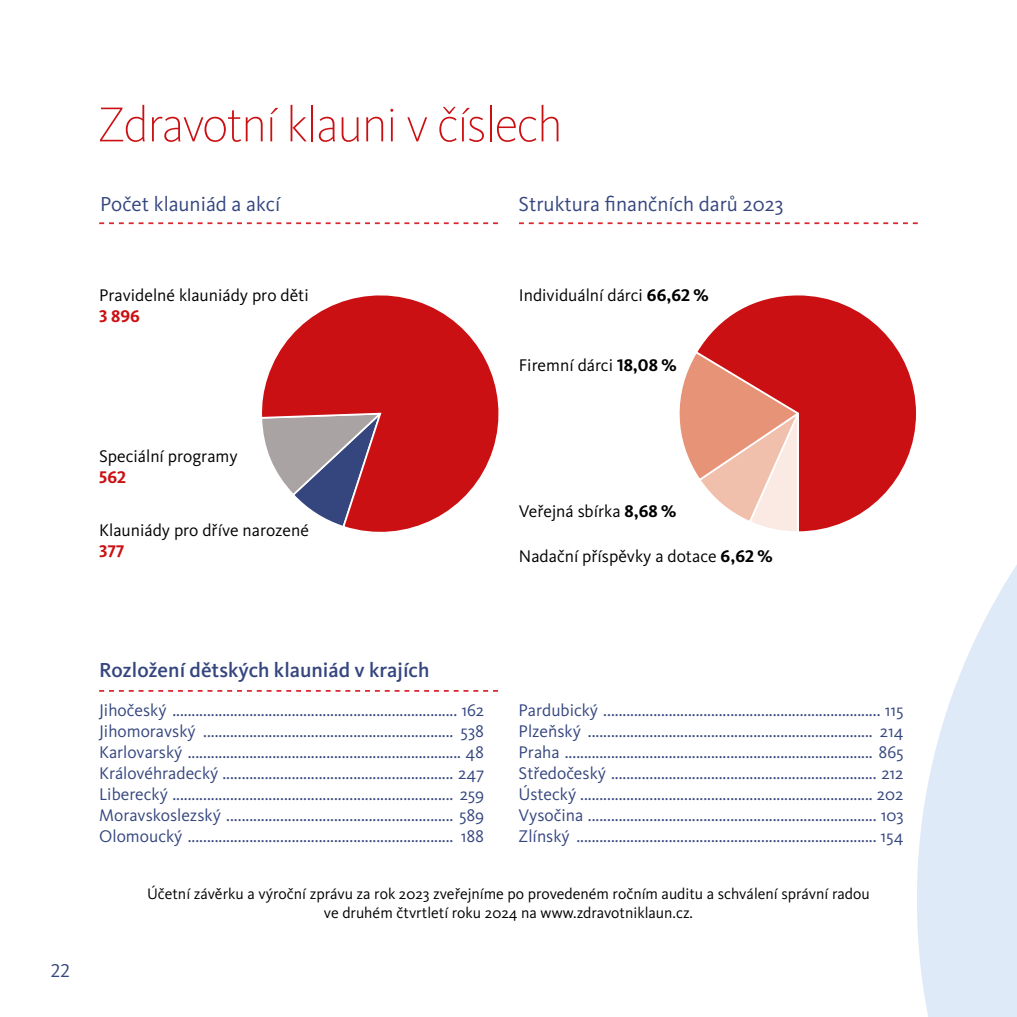
<style>
.page{position:relative;width:1017px;height:1017px;background:#fff}
.page>*{position:absolute;margin:0;border:0;box-sizing:border-box;transform-origin:0 0}
.t1{font:200 50.75px "Kievit Pro";letter-spacing:-.03em;color:#cb1013}
.t2{font:21px "Kievit Pro";color:#35467f}
.t3{font:500 21px "Kievit Pro";color:#35467f}
.t4{font:19.25px "Kievit Pro";color:#35467f}
.t5{font:17.5px/21px "Kievit Pro";color:#35467f;text-align:justify}
.t6{font:17.5px "Kievit Pro";color:#000}
.t7{font:700 17.5px "Kievit Pro";color:#cb1013}
.t8{font:15.75px/18.9px "Kievit Pro";color:#000;text-align:center}
.s1{font-weight:700}
</style>
<div class="page">
<svg style="left:917px;top:565px;width:100px;height:452px"></svg>
<svg style="left:99px;top:222px;width:399px;height:2px"></svg>
<svg style="left:99px;top:690px;width:399px;height:2px"></svg>
<svg style="left:519px;top:222px;width:399px;height:2px"></svg>
<svg style="left:679px;top:358px;width:15px;height:111px"></svg>
<svg style="left:694px;top:295px;width:222px;height:237px"></svg>
<svg style="left:262px;top:295px;width:237px;height:237px"></svg>
<h1 class="t1" style="left:98px;top:94px;width:467px">Zdravotní klauni v číslech</h1>
<p class="t2" style="left:100px;top:192px;width:181px">Počet klauniád a akcí</p>
<p class="t2" style="left:519px;top:192px;width:266px">Struktura finančních darů 2023</p>
<p class="t6" style="left:99px;top:284px;width:211px">Pravidelné klauniády pro děti</p>
<p class="t7" style="left:99px;top:305px;width:42px">3 896</p>
<p class="t6" style="left:99px;top:446px;width:140px">Speciální programy</p>
<p class="t7" style="left:99px;top:467px;width:29px">562</p>
<p class="t6" style="left:99px;top:519px;width:211px">Klauniády pro dříve narozené</p>
<p class="t7" style="left:99px;top:540px;width:27px">377</p>
<p class="t6" style="left:519px;top:284px;width:191px">Individuální dárci <span class="s1">66,62 %</span></p>
<p class="t6" style="left:519px;top:355px;width:159px">Firemní dárci <span class="s1">18,08 %</span></p>
<p class="t6" style="left:519px;top:500px;width:159px">Veřejná sbírka <span class="s1">8,68 %</span></p>
<p class="t6" style="left:519px;top:546px;width:255px">Nadační příspěvky a dotace <span class="s1">6,62 %</span></p>
<p class="t4" style="left:51px;top:959px;width:21px">22</p>
<p class="t3" style="left:99px;top:657px;width:332px">Rozložení dětských klauniád v krajích</p>
<p class="t5" style="left:99px;top:700px;width:387px">Jihočeský .......................................................................... 162<br>Jihomoravský ................................................................. 538<br>Karlovarský ....................................................................... 48<br>Královéhradecký ............................................................ 247<br>Liberecký ......................................................................... 259<br>Moravskoslezský ........................................................... 589<br>Olomoucký ..................................................................... 188</p>
<p class="t5" style="left:519px;top:700px;width:387px">Pardubický ........................................................................ 115<br>Plzeňský .......................................................................... 214<br>Praha ................................................................................ 865<br>Středočeský ..................................................................... 212<br>Ústecký ............................................................................ 202<br>Vysočina ........................................................................... 103<br>Zlínský .............................................................................. 154</p>
<p class="t8" style="left:147px;top:884px;width:724px">Účetní závěrku a výroční zprávu za rok 2023 zveřejníme po provedeném ročním auditu a schválení správní radou ve druhém čtvrtletí roku 2024 na www.zdravotniklaun.cz.</p>
</div>
